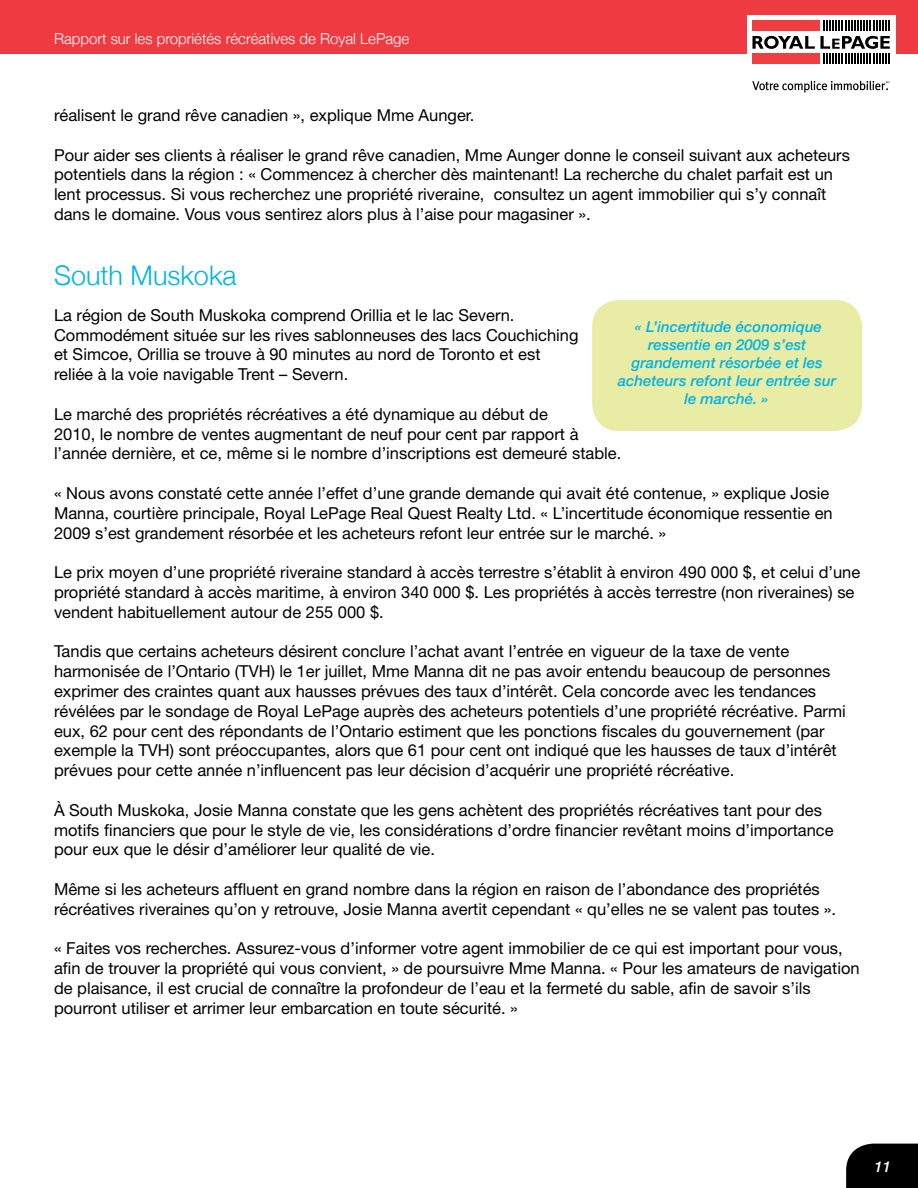
<style>
.page{position:relative;width:918px;height:1188px;background:#fff}
.page>*{position:absolute;margin:0;border:0;box-sizing:border-box;transform-origin:0 0}
.t1{font:300 27px "Helvetica Neue";color:#00b3e2}
.t2{font:16.5px/19.8px "Helvetica Neue";color:#000}
.t3{font:italic 500 15px/18px "Helvetica Neue";color:#00b3e2;text-align:center}
.t4{font:300 15px "Helvetica Neue";color:#fff}
.t5{font:italic 500 15px "Helvetica Neue";color:#fff}
</style>
<div class="page">
<div style="left:0;top:0;width:918px;height:54px;background:#ef3a42"></div>
<div style="left:846px;top:1144px;width:72px;height:44px;background:#000"></div>
<svg style="left:752px;top:81px;width:138px;height:12px"></svg>
<div style="left:747px;top:15px;width:149px;height:55px;background:#fff"></div>
<svg style="left:752px;top:21px;width:138px;height:43px"></svg>
<div style="left:592px;top:300px;width:270px;height:131px;background:#e9eca5;border-radius:27px"></div>
<p class="t4" style="left:54px;top:30px;width:357px">Rapport sur les propriétés récréatives de Royal LePage</p>
<p class="t2" style="left:54px;top:105px;width:422px">réalisent le grand rêve canadien », explique Mme Aunger.</p>
<p class="t2" style="left:54px;top:145px;width:798px">Pour aider ses clients à réaliser le grand rêve canadien, Mme Aunger donne le conseil suivant aux acheteurs potentiels dans la région : « Commencez à chercher dès maintenant! La recherche du chalet parfait est un lent processus. Si vous recherchez une propriété riveraine, consultez un agent immobilier qui s’y connaît dans le domaine. Vous vous sentirez alors plus à l’aise pour magasiner ».</p>
<h1 class="t1" style="left:54px;top:259px;width:184px">South Muskoka</h1>
<p class="t2" style="left:54px;top:305px;width:526px">La région de South Muskoka comprend Orillia et le lac Severn.<br>Commodément située sur les rives sablonneuses des lacs Couchiching et Simcoe, Orillia se trouve à 90 minutes au nord de Toronto et est reliée à la voie navigable Trent – Severn.</p>
<p class="t2" style="left:54px;top:404px;width:569px">Le marché des propriétés récréatives a été dynamique au début de<br>2010, le nombre de ventes augmentant de neuf pour cent par rapport à l’année dernière, et ce, même si le nombre d’inscriptions est demeuré stable.</p>
<p class="t2" style="left:54px;top:483px;width:780px">« Nous avons constaté cette année l’effet d’une grande demande qui avait été contenue, » explique Josie<br>Manna, courtière principale, Royal LePage Real Quest Realty Ltd. « L’incertitude économique ressentie en<br>2009 s’est grandement résorbée et les acheteurs refont leur entrée sur le marché. »</p>
<p class="t2" style="left:54px;top:562px;width:808px">Le prix moyen d’une propriété riveraine standard à accès terrestre s’établit à environ 490 000 $, et celui d’une propriété standard à accès maritime, à environ 340 000 $. Les propriétés à accès terrestre (non riveraines) se vendent habituellement autour de 255 000 $.</p>
<p class="t2" style="left:54px;top:641px;width:793px">Tandis que certains acheteurs désirent conclure l’achat avant l’entrée en vigueur de la taxe de vente harmonisée de l’Ontario (TVH) le 1er juillet, Mme Manna dit ne pas avoir entendu beaucoup de personnes exprimer des craintes quant aux hausses prévues des taux d’intérêt. Cela concorde avec les tendances révélées par le sondage de Royal LePage auprès des acheteurs potentiels d’une propriété récréative. Parmi eux, 62 pour cent des répondants de l’Ontario estiment que les ponctions fiscales du gouvernement (par exemple la TVH) sont préoccupantes, alors que 61 pour cent ont indiqué que les hausses de taux d’intérêt prévues pour cette année n’influencent pas leur décision d’acquérir une propriété récréative.</p>
<p class="t2" style="left:54px;top:800px;width:781px">À South Muskoka, Josie Manna constate que les gens achètent des propriétés récréatives tant pour des motifs financiers que pour le style de vie, les considérations d’ordre financier revêtant moins d’importance pour eux que le désir d’améliorer leur qualité de vie.</p>
<p class="t2" style="left:54px;top:879px;width:784px">Même si les acheteurs affluent en grand nombre dans la région en raison de l’abondance des propriétés récréatives riveraines qu’on y retrouve, Josie Manna avertit cependant « qu’elles ne se valent pas toutes ».</p>
<p class="t2" style="left:54px;top:938px;width:807px">« Faites vos recherches. Assurez-vous d’informer votre agent immobilier de ce qui est important pour vous, afin de trouver la propriété qui vous convient, » de poursuivre Mme Manna. « Pour les amateurs de navigation de plaisance, il est crucial de connaître la profondeur de l’eau et la fermeté du sable, afin de savoir s’ils pourront utiliser et arrimer leur embarcation en toute sécurité. »</p>
<p class="t3" style="left:618px;top:318px;width:220px">« L’incertitude économique ressentie en 2009 s’est grandement résorbée et les acheteurs refont leur entrée sur le marché. »</p>
<p class="t5" style="left:874px;top:1158px;width:18px">11</p>
</div>
